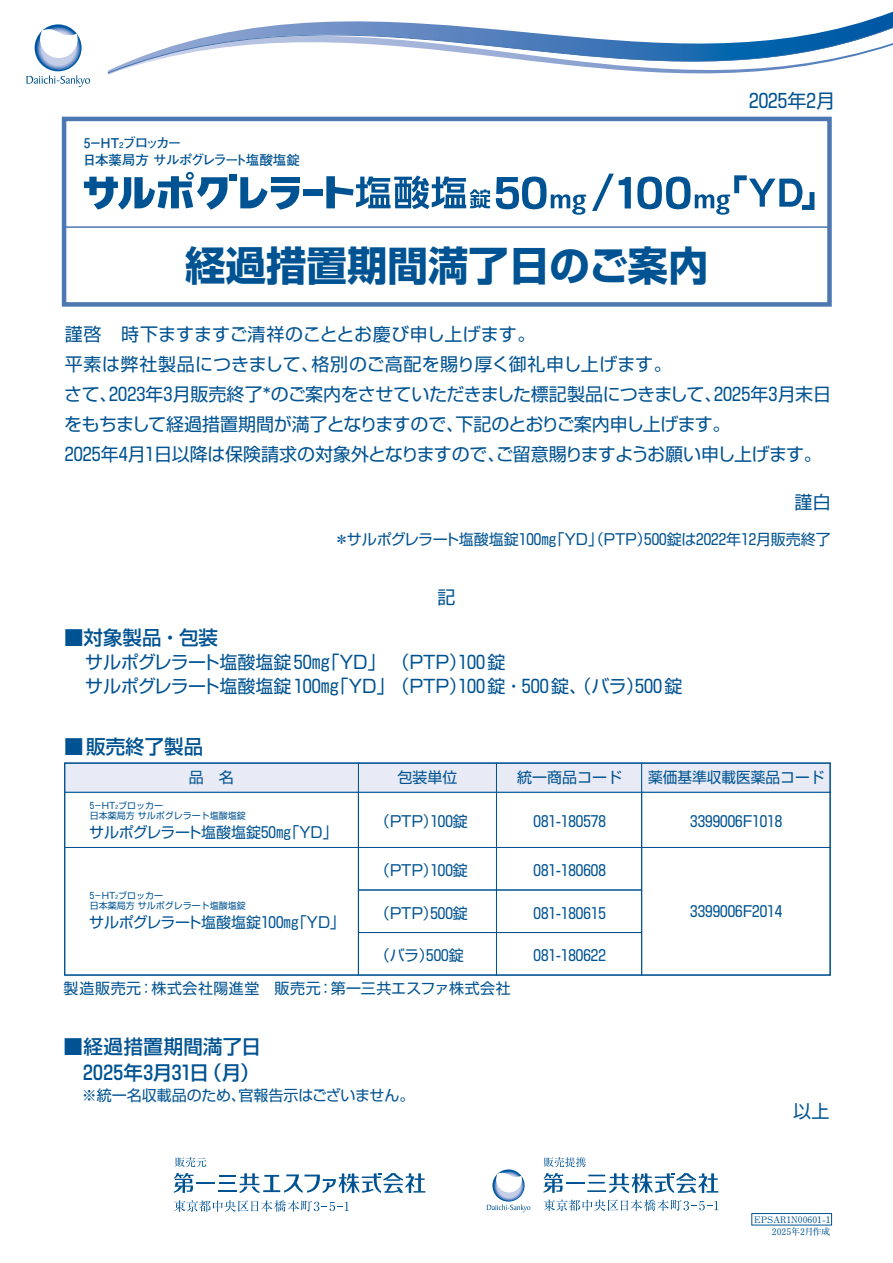
<style>
.page{position:relative;width:893px;height:1263px;background:#fff}
.page>*{position:absolute;margin:0;border:0;box-sizing:border-box;transform-origin:0 0}
.t1{font:700 40.5px "Shin Go Pro";color:#005392}
.t2{font:500 19.5px/25.5px "Shin Go Pro";letter-spacing:.02em;color:#005392;text-align:right}
.t3{font:500 19.5px "Shin Go Pro";color:#005392}
.t4{font:19.2px "Shin Go Pro";color:#005392}
.t5{font:18px/30px "Shin Go Pro";letter-spacing:-.01em;color:#005392}
.t6{font:15px "Shin Go Pro";color:#005392}
.t7{font:15px "Shin Go Pro";letter-spacing:-.02em;color:#005392}
.t8{font:15px "Shin Go Pro";letter-spacing:-.03em;color:#005392}
.t9{font:15px "Shin Go Pro";letter-spacing:.03em;color:#005392}
.t10{font:700 13.5px/16.2px "Futo Go B101 Pro";letter-spacing:-.085em;color:#005392}
.t11{font:9px/10.8px "Shin Go Pro";color:#005392}
.t12{font:700 9px/12.8px "Futo Min A101 Pro";color:#005392;text-align:right}
.s1{font-size:7.8px}
.s2{font-size:5.25px}
</style>
<div class="page">
<svg style="left:26px;top:24px;width:64px;height:63px"></svg>
<svg style="left:107px;top:19px;width:786px;height:56px"></svg>
<div style="left:62px;top:117px;width:770px;height:190px;border:4px solid #4d77b0"></div>
<div style="left:63px;top:226px;width:767px;height:79px;border:2px solid #4d77b0"></div>
<svg style="left:543px;top:1157px;width:43px;height:10px"></svg>
<svg style="left:543px;top:1173px;width:175px;height:20px"></svg>
<svg style="left:543px;top:1199px;width:175px;height:12px"></svg>
<svg style="left:487px;top:1169px;width:43px;height:43px"></svg>
<div style="left:752px;top:1213px;width:80px;height:12px;border:1px solid #005392"></div>
<svg style="left:175px;top:1157px;width:31px;height:10px"></svg>
<svg style="left:174px;top:1173px;width:251px;height:20px"></svg>
<svg style="left:174px;top:1200px;width:175px;height:12px"></svg>
<svg style="left:637px;top:175px;width:177px;height:40px"></svg>
<svg style="left:496px;top:177px;width:90px;height:38px"></svg>
<div style="left:303px;top:189px;width:20px;height:6px;background:#005392"></div>
<svg style="left:326px;top:175px;width:164px;height:34px"></svg>
<svg style="left:84px;top:172px;width:215px;height:38px"></svg>
<svg style="left:592px;top:174px;width:39px;height:37px"></svg>
<div style="left:358px;top:932px;width:139px;height:43px;border:1px solid #005392"></div>
<div style="left:496px;top:932px;width:146px;height:43px;border:1px solid #005392"></div>
<div style="left:358px;top:792px;width:139px;height:56px;border:1px solid #005392"></div>
<div style="left:496px;top:792px;width:146px;height:56px;border:1px solid #005392"></div>
<div style="left:641px;top:792px;width:189px;height:56px;border:1px solid #005392"></div>
<div style="left:358px;top:763px;width:139px;height:29px;background:#e8ebf5"></div>
<div style="left:496px;top:763px;width:146px;height:29px;background:#e8ebf5"></div>
<div style="left:641px;top:763px;width:189px;height:29px;background:#e8ebf5"></div>
<div style="left:64px;top:847px;width:295px;height:128px;border:1px solid #005392"></div>
<div style="left:64px;top:792px;width:295px;height:56px;border:1px solid #005392"></div>
<div style="left:64px;top:763px;width:295px;height:29px;background:#e8ebf5"></div>
<div style="left:64px;top:762px;width:767px;height:214px;border:1px solid #005392"></div>
<p class="t10" style="left:83px;top:133px;width:219px">5－HT<span class="s1">2</span>ブロッカー<br>日本薬局方 サルポグレラート塩酸塩錠</p>
<h1 class="t1" style="left:185px;top:233px;width:525px">経過措置期間満了日のご案内</h1>
<p class="t4" style="left:749px;top:85px;width:88px">2025年2月</p>
<p class="t5" style="left:64px;top:317px;width:768px">謹啓　時下ますますご清祥のこととお慶び申し上げます。<br>平素は弊社製品につきまして、格別のご高配を賜り厚く御礼申し上げます。<br>さて、2023年3月販売終了*のご案内をさせていただきました標記製品につきまして、2025年3月末日をもちまして経過措置期間が満了となりますので、下記のとおりご案内申し上げます。<br>2025年4月1日以降は保険請求の対象外となりますので、ご留意賜りますようお願い申し上げます。</p>
<p class="t5" style="left:794px;top:485px;width:38px">謹白</p>
<p class="t7" style="left:334px;top:527px;width:498px">＊サルポグレラート塩酸塩錠100mg「ＹＤ」（ＰＴＰ）500錠は2022年12月販売終了</p>
<p class="t5" style="left:438px;top:580px;width:19px">記</p>
<p class="t3" style="left:64px;top:622px;width:156px">■対象製品・包装</p>
<p class="t5" style="left:85px;top:648px;width:599px;line-height:24px">サルポグレラート塩酸塩錠50mg｢ＹＤ｣ （PTP）100錠　<br>サルポグレラート塩酸塩錠100mg｢ＹＤ｣ （PTP）100錠・500錠、（バラ）500錠</p>
<p class="t3" style="left:64px;top:730px;width:140px">■販売終了製品</p>
<p class="t6" style="left:189px;top:765px;width:46px">品　名</p>
<p class="t11" style="left:90px;top:799px;width:157px">5－HT<span class="s2">2</span>ブロッカー<br>日本薬局方 サルポグレラート塩酸塩錠</p>
<p class="t8" style="left:89px;top:820px;width:250px">サルポグレラート塩酸塩錠50mg「ＹＤ」</p>
<p class="t11" style="left:90px;top:889px;width:157px">5－HT<span class="s2">2</span>ブロッカー<br>日本薬局方 サルポグレラート塩酸塩錠</p>
<p class="t8" style="left:89px;top:910px;width:258px">サルポグレラート塩酸塩錠100mg「ＹＤ」</p>
<p class="t6" style="left:397px;top:765px;width:61px">包装単位</p>
<p class="t6" style="left:517px;top:765px;width:106px">統一商品コード</p>
<p class="t6" style="left:648px;top:765px;width:178px">薬価基準収載医薬品コード</p>
<p class="t6" style="left:375px;top:809px;width:95px">（ＰＴＰ）100錠</p>
<p class="t6" style="left:534px;top:809px;width:74px">081-180578</p>
<p class="t6" style="left:690px;top:809px;width:93px">3399006F1018</p>
<p class="t6" style="left:375px;top:858px;width:95px">（ＰＴＰ）100錠</p>
<p class="t6" style="left:375px;top:900px;width:95px">（ＰＴＰ）500錠</p>
<p class="t6" style="left:375px;top:943px;width:90px">（バラ）500錠</p>
<p class="t6" style="left:534px;top:858px;width:74px">081-180608</p>
<p class="t6" style="left:534px;top:900px;width:74px">081-180615</p>
<p class="t6" style="left:534px;top:943px;width:74px">081-180622</p>
<p class="t6" style="left:690px;top:899px;width:93px">3399006F2014</p>
<p class="t9" style="left:64px;top:976px;width:449px">製造販売元：株式会社陽進堂　販売元：第一三共エスファ株式会社</p>
<p class="t2" style="left:64px;top:1032px;width:199px">■経過措置期間満了日<br>2025年3月31日（月）</p>
<p class="t6" style="left:82px;top:1083px;width:334px">※統一名収載品のため、官報告示はございません。</p>
<p class="t5" style="left:793px;top:1094px;width:38px">以上</p>
<p class="t12" style="left:754px;top:1212px;width:78px">EPSAR1N00601-1<br>2025年2月作成</p>
</div>
